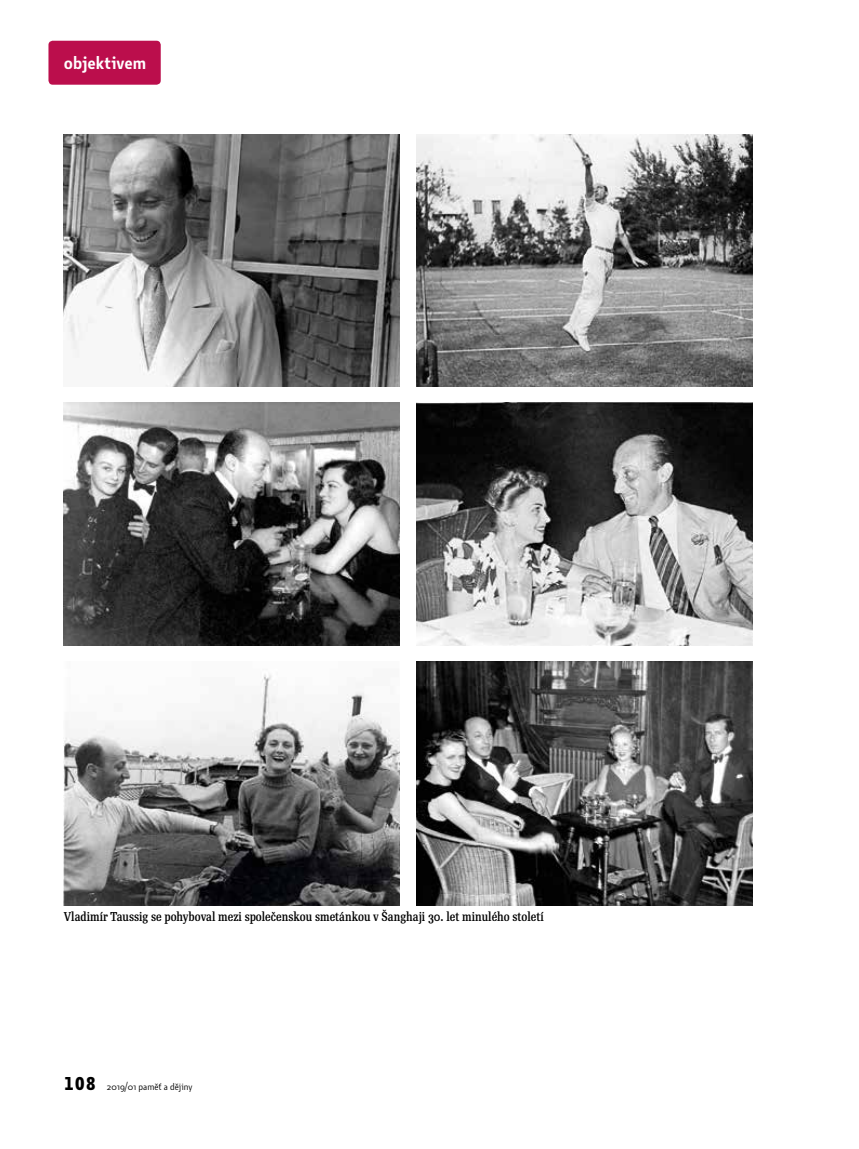
<style>
.page{position:relative;width:859px;height:1149px;background:#fff}
.page>*{position:absolute;margin:0;border:0;box-sizing:border-box;transform-origin:0 0}
.t1{font:600 18px "Botanika Std";color:#fff}
.t2{font:500 12.45px "Re Public Std Cond";color:#000}
.t3{font:9.75px "Botanika Std";color:#000}
.s1{font-family:"Botanika Mono";font-weight:700;font-size:18px}
</style>
<div class="page">
<div style="left:48px;top:41px;width:113px;height:44px;background:#bb0e4c;border-radius:4px"></div>
<img style="left:64px;top:135px;width:336px;height:251px">
<img style="left:416px;top:402px;width:337px;height:243px">
<img style="left:64px;top:402px;width:336px;height:243px">
<img style="left:416px;top:661px;width:337px;height:243px">
<img style="left:64px;top:674px;width:336px;height:230px">
<img style="left:416px;top:135px;width:337px;height:251px">
<h1 class="t1" style="left:64px;top:51px;width:84px">objektivem</h1>
<p class="t2" style="left:64px;top:908px;width:482px">Vladimír Taussig se pohyboval mezi společenskou smetánkou v Šanghaji 30. let minulého století</p>
<p class="t3" style="left:64px;top:1079px;width:130px"><span class="s1">108</span> 2019/01 paměť a dějiny</p>
</div>
